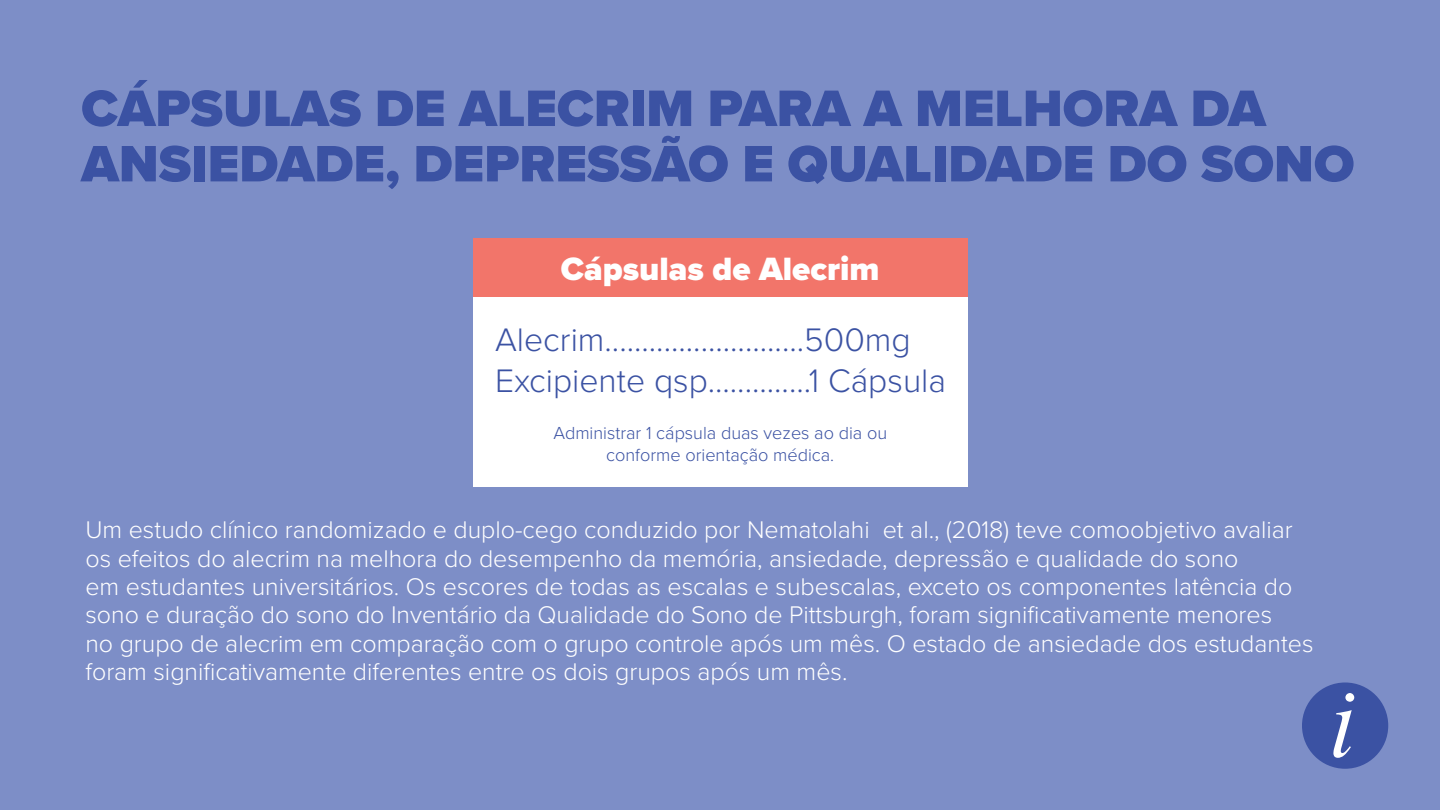
<style>
.page{position:relative;width:1440px;height:810px;background:#7d8ec7}
.page>*{position:absolute;margin:0;border:0;box-sizing:border-box;transform-origin:0 0}
.t1{font:900 53.1px/55.4px "Proxima Nova";color:#3b52a3}
.t2{font:300 33.75px/41.1px "Proxima Nova";color:#3b52a3}
.t3{font:900 33.45px "Proxima Nova";color:#fff}
.t4{font:300 24.97px/28.3px "Proxima Nova";color:#fff}
.t5{font:300 18.08px/22px "Proxima Nova";color:#3b52a3;text-align:center}
</style>
<div class="page">
<div style="left:1302px;top:682px;width:86px;height:87px;background:#3b52a3;border-radius:50%"></div>
<svg style="left:1333px;top:693px;width:21px;height:65px"></svg>
<div style="left:473px;top:238px;width:494px;height:69px;background:#f2756a"></div>
<div style="left:473px;top:298px;width:494px;height:189px;background:#fff"></div>
<h1 class="t1" style="left:81px;top:80px;width:1275px">CÁPSULAS DE ALECRIM PARA A MELHORA DA<br>ANSIEDADE, DEPRESSÃO E QUALIDADE DO SONO</h1>
<h3 class="t3" style="left:561px;top:243px;width:320px">Cápsulas de Alecrim</h3>
<h2 class="t2" style="left:495px;top:317px;width:453px">Alecrim...........................500mg<br>Excipiente qsp..............1 Cápsula</h2>
<p class="t5" style="left:553px;top:421px;width:335px">Administrar 1 cápsula duas vezes ao dia ou conforme orientação médica.</p>
<p class="t4" style="left:85px;top:514px;width:1230px">Um estudo clínico randomizado e duplo-cego conduzido por Nematolahi et al., (2018) teve comoobjetivo avaliar os efeitos do alecrim na melhora do desempenho da memória, ansiedade, depressão e qualidade do sono<br>em estudantes universitários. Os escores de todas as escalas e subescalas, exceto os componentes latência do sono e duração do sono do Inventário da Qualidade do Sono de Pittsburgh, foram significativamente menores<br>no grupo de alecrim em comparação com o grupo controle após um mês. O estado de ansiedade dos estudantes foram significativamente diferentes entre os dois grupos após um mês.</p>
</div>
